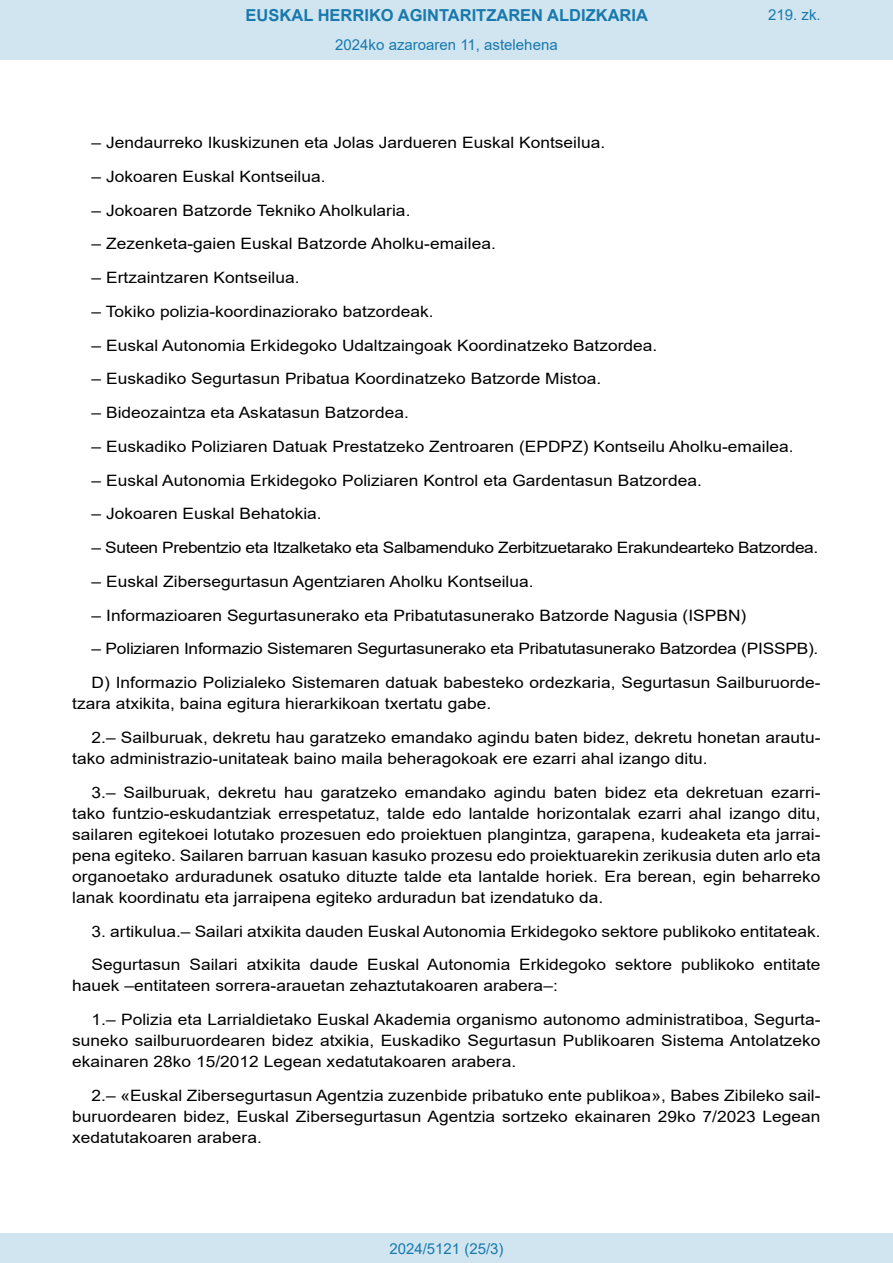
<style>
.page{position:relative;width:893px;height:1263px;background:#fff}
.page>*{position:absolute;margin:0;border:0;box-sizing:border-box;transform-origin:0 0}
.t1{font:700 16.5px "Arial";color:#1879ad}
.BOPVDetalle{font:15.6px/21px "Arial";color:#000;scale:1.11 1}
.BOPVDetalle-2{font:15.6px "Arial";letter-spacing:-.025em;color:#000;scale:1.11 1}
.Paginacion_Centro{font:15px "Arial";color:#1879ad}
</style>
<div class="page">
<div style="left:0;top:0;width:893px;height:60px;background:#d0e5f0"></div>
<div style="left:0;top:1233px;width:893px;height:30px;background:#d0e5f0"></div>
<p class="t1" style="left:246px;top:3px;width:404px">EUSKAL HERRIKO AGINTARITZAREN ALDIZKARIA</p>
<p class="Paginacion_Centro" style="left:335px;top:35px;width:224px">2024ko azaroaren 11, astelehena</p>
<p class="Paginacion_Centro" style="left:768px;top:5px;width:54px">219. zk.</p>
<p class="BOPVDetalle" style="left:92px;top:132px;width:464px">– Jendaurreko Ikuskizunen eta Jolas Jardueren Euskal Kontseilua.</p>
<p class="BOPVDetalle" style="left:92px;top:166px;width:212px">– Jokoaren Euskal Kontseilua.</p>
<p class="BOPVDetalle" style="left:92px;top:200px;width:289px">– Jokoaren Batzorde Tekniko Aholkularia.</p>
<p class="BOPVDetalle" style="left:92px;top:233px;width:366px">– Zezenketa-gaien Euskal Batzorde Aholku-emailea.</p>
<p class="BOPVDetalle" style="left:92px;top:267px;width:189px">– Ertzaintzaren Kontseilua.</p>
<p class="BOPVDetalle" style="left:92px;top:301px;width:310px">– Tokiko polizia-koordinaziorako batzordeak.</p>
<p class="BOPVDetalle" style="left:92px;top:335px;width:511px">– Euskal Autonomia Erkidegoko Udaltzaingoak Koordinatzeko Batzordea.</p>
<p class="BOPVDetalle" style="left:92px;top:368px;width:461px">– Euskadiko Segurtasun Pribatua Koordinatzeko Batzorde Mistoa.</p>
<p class="BOPVDetalle" style="left:92px;top:402px;width:287px">– Bideozaintza eta Askatasun Batzordea.</p>
<p class="BOPVDetalle" style="left:92px;top:436px;width:634px">– Euskadiko Poliziaren Datuak Prestatzeko Zentroaren (EPDPZ) Kontseilu Aholku-emailea.</p>
<p class="BOPVDetalle" style="left:92px;top:470px;width:551px">– Euskal Autonomia Erkidegoko Poliziaren Kontrol eta Gardentasun Batzordea.</p>
<p class="BOPVDetalle" style="left:92px;top:503px;width:209px">– Jokoaren Euskal Behatokia.</p>
<p class="BOPVDetalle-2" style="left:92px;top:537px;width:656px">– Suteen Prebentzio eta Itzalketako eta Salbamenduko Zerbitzuetarako Erakundearteko Batzordea.</p>
<p class="BOPVDetalle" style="left:92px;top:571px;width:400px">– Euskal Zibersegurtasun Agentziaren Aholku Kontseilua.</p>
<p class="BOPVDetalle" style="left:92px;top:605px;width:591px">– Informazioaren Segurtasunerako eta Pribatutasunerako Batzorde Nagusia (ISPBN)</p>
<p class="BOPVDetalle" style="left:92px;top:638px;width:656px">– Poliziaren Informazio Sistemaren Segurtasunerako eta Pribatutasunerako Batzordea (PISSPB).</p>
<p class="BOPVDetalle" style="left:72px;top:672px;width:676px;text-indent:19px">D) Informazio Polizialeko Sistemaren datuak babesteko ordezkaria, Segurtasun Sailburuorde&shy;tzara atxikita, baina egitura hierarkikoan txertatu gabe.</p>
<p class="BOPVDetalle" style="left:72px;top:727px;width:676px;text-indent:19px">2.– Sailburuak, dekretu hau garatzeko emandako agindu baten bidez, dekretu honetan arautu&shy;tako administrazio-unitateak baino maila beheragokoak ere ezarri ahal izango ditu.</p>
<p class="BOPVDetalle" style="left:72px;top:782px;width:676px;text-align:justify;text-indent:19px">3.– Sailburuak, dekretu hau garatzeko emandako agindu baten bidez eta dekretuan ezarri&shy;tako funtzio-eskudantziak errespetatuz, talde edo lantalde horizontalak ezarri ahal izango ditu, sailaren egitekoei lotutako prozesuen edo proiektuen plangintza, garapena, kudeaketa eta jarrai&shy;pena egiteko. Sailaren barruan kasuan kasuko prozesu edo proiektuarekin zerikusia duten arlo eta organoetako arduradunek osatuko dituzte talde eta lantalde horiek. Era berean, egin beharreko lanak koordinatu eta jarraipena egiteko arduradun bat izendatuko da.</p>
<p class="BOPVDetalle" style="left:92px;top:920px;width:658px">3. artikulua.– Sailari atxikita dauden Euskal Autonomia Erkidegoko sektore publikoko entitateak.</p>
<p class="BOPVDetalle" style="left:72px;top:954px;width:676px;text-indent:19px">Segurtasun Sailari atxikita daude Euskal Autonomia Erkidegoko sektore publikoko entitate hauek –entitateen sorrera-arauetan zehaztutakoaren arabera–:</p>
<p class="BOPVDetalle" style="left:72px;top:1009px;width:676px;text-align:justify;text-indent:19px">1.– Polizia eta Larrialdietako Euskal Akademia organismo autonomo administratiboa, Segurta&shy;suneko sailburuordearen bidez atxikia, Euskadiko Segurtasun Publikoaren Sistema Antolatzeko ekainaren 28ko 15/2012 Legean xedatutakoaren arabera.</p>
<p class="BOPVDetalle" style="left:72px;top:1085px;width:676px;text-align:justify;text-indent:19px">2.– «Euskal Zibersegurtasun Agentzia zuzenbide pribatuko ente publikoa», Babes Zibileko sail&shy;buruordearen bidez, Euskal Zibersegurtasun Agentzia sortzeko ekainaren 29ko 7/2023 Legean xedatutakoaren arabera.</p>
<p class="Paginacion_Centro" style="left:389px;top:1238px;width:116px">2024/5121 (25/3)</p>
</div>
